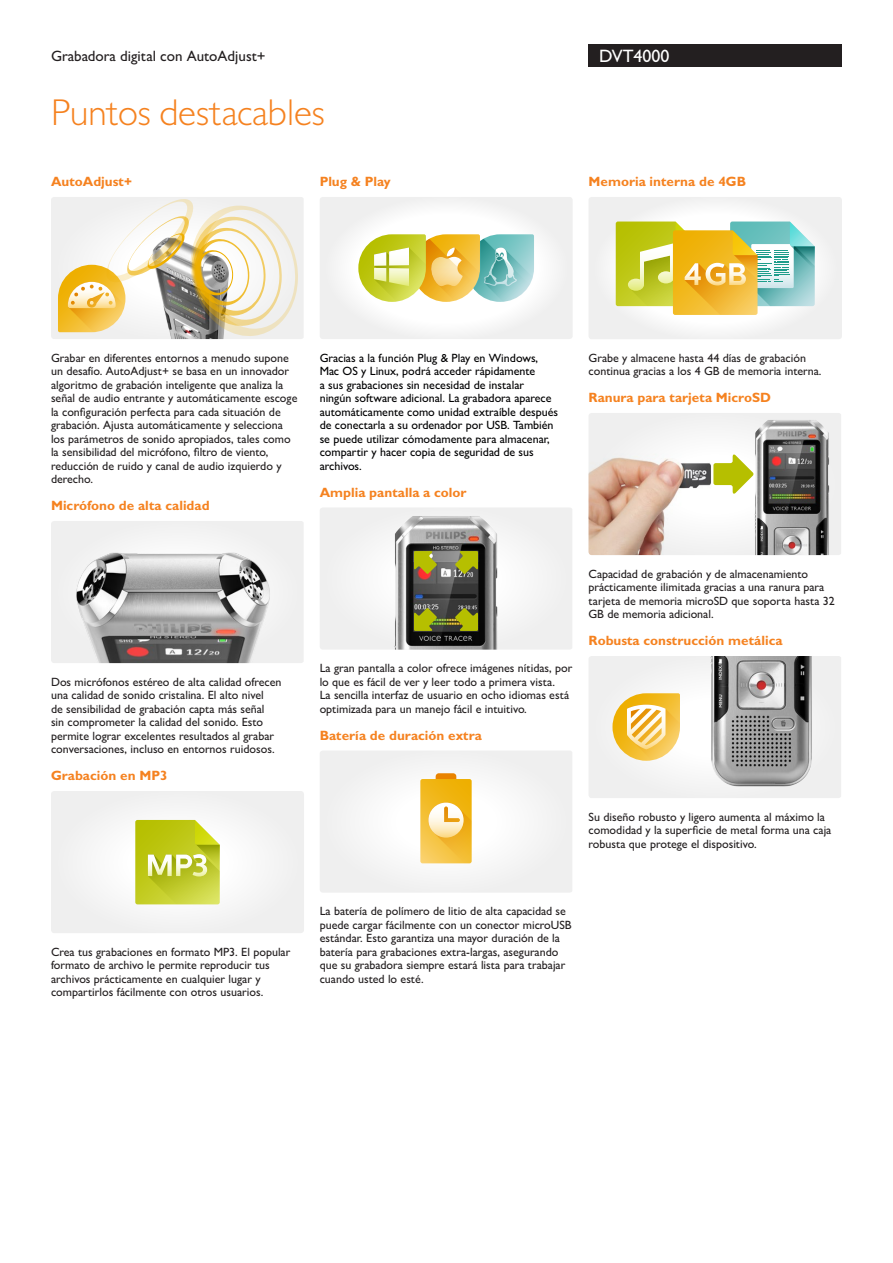
<style>
.page{position:relative;width:893px;height:1263px;background:#fff}
.page>*{position:absolute;margin:0;border:0;box-sizing:border-box;transform-origin:0 0}
.t1{font:300 37.5px "Gill Sans MT Pro";color:#f58220}
.t2{font:500 18px "Gill Sans MT Pro";color:#fff}
.t3{font:500 15px "Gill Sans MT Pro";color:#231f20}
.t4{font:700 13.5px "Gill Sans MT Pro";color:#f58220}
.t5{font:500 12px/13.5px "Gill Sans MT Pro";color:#231f20}
.t6{font:500 12px/13.5px "Gill Sans MT Pro";color:#010002}
</style>
<div class="page">
<div style="left:588px;top:44px;width:254px;height:23px;background:#231f20"></div>
<svg style="left:51px;top:197px;width:253px;height:142px"></svg>
<img style="left:51px;top:521px;width:253px;height:142px">
<svg style="left:51px;top:791px;width:253px;height:142px"></svg>
<svg style="left:320px;top:197px;width:253px;height:142px"></svg>
<svg style="left:320px;top:508px;width:252px;height:142px"></svg>
<svg style="left:320px;top:751px;width:252px;height:142px"></svg>
<svg style="left:589px;top:197px;width:253px;height:142px"></svg>
<svg style="left:588px;top:413px;width:253px;height:142px"></svg>
<svg style="left:589px;top:656px;width:35px;height:142px"></svg>
<img style="left:624px;top:656px;width:217px;height:142px">
<p class="t3" style="left:51px;top:47px;width:216px">Grabadora digital con AutoAdjust+</p>
<h2 class="t2" style="left:599px;top:45px;width:72px">DVT4000</h2>
<h1 class="t1" style="left:51px;top:90px;width:275px">Puntos destacables</h1>
<p class="t4" style="left:51px;top:173px;width:82px">AutoAdjust+</p>
<p class="t4" style="left:320px;top:173px;width:72px">Plug &amp; Play</p>
<p class="t4" style="left:588px;top:173px;width:159px">Memoria interna de 4GB</p>
<p class="t5" style="left:51px;top:351px;width:248px">Grabar en diferentes entornos a menudo supone un desafío. AutoAdjust+ se basa en un innovador algoritmo de grabación inteligente que analiza la señal de audio entrante y automáticamente escoge la configuración perfecta para cada situación de grabación. Ajusta automáticamente y selecciona los parámetros de sonido apropiados, tales como la sensibilidad del micrófono, filtro de viento, reducción de ruido y canal de audio izquierdo y derecho.</p>
<p class="t4" style="left:51px;top:497px;width:160px">Micrófono de alta calidad</p>
<p class="t6" style="left:320px;top:351px;width:240px">Gracias a la función Plug &amp; Play en Windows, Mac OS y Linux, podrá acceder rápidamente<br>a sus grabaciones sin necesidad de instalar ningún software adicional. La grabadora aparece automáticamente como unidad extraíble después de conectarla a su ordenador por USB. También se puede utilizar cómodamente para almacenar, compartir y hacer copia de seguridad de sus archivos.</p>
<p class="t4" style="left:320px;top:484px;width:148px">Amplia pantalla a color</p>
<p class="t5" style="left:588px;top:351px;width:234px">Grabe y almacene hasta 44 días de grabación continua gracias a los 4 GB de memoria interna.</p>
<p class="t4" style="left:588px;top:389px;width:184px">Ranura para tarjeta MicroSD</p>
<p class="t5" style="left:51px;top:675px;width:232px">Dos micrófonos estéreo de alta calidad ofrecen una calidad de sonido cristalina. El alto nivel<br>de sensibilidad de grabación capta más señal<br>sin comprometer la calidad del sonido. Esto permite lograr excelentes resultados al grabar conversaciones, incluso en entornos ruidosos.</p>
<p class="t4" style="left:51px;top:767px;width:118px">Grabación en MP3</p>
<p class="t5" style="left:51px;top:945px;width:241px">Crea tus grabaciones en formato MP3. El popular formato de archivo le permite reproducir tus archivos prácticamente en cualquier lugar y compartirlos fácilmente con otros usuarios.</p>
<p class="t5" style="left:320px;top:661px;width:254px">La gran pantalla a color ofrece imágenes nítidas, por lo que es fácil de ver y leer todo a primera vista.<br>La sencilla interfaz de usuario en ocho idiomas está optimizada para un manejo fácil e intuitivo.</p>
<p class="t4" style="left:320px;top:727px;width:164px">Batería de duración extra</p>
<p class="t5" style="left:588px;top:567px;width:248px">Capacidad de grabación y de almacenamiento prácticamente ilimitada gracias a una ranura para tarjeta de memoria microSD que soporta hasta 32<br>GB de memoria adicional.</p>
<p class="t4" style="left:588px;top:632px;width:196px">Robusta construcción metálica</p>
<p class="t5" style="left:588px;top:810px;width:244px">Su diseño robusto y ligero aumenta al máximo la comodidad y la superficie de metal forma una caja robusta que protege el dispositivo.</p>
<p class="t5" style="left:320px;top:904px;width:253px">La batería de polímero de litio de alta capacidad se puede cargar fácilmente con un conector microUSB estándar. Esto garantiza una mayor duración de la batería para grabaciones extra-largas, asegurando que su grabadora siempre estará lista para trabajar cuando usted lo esté.</p>
</div>
